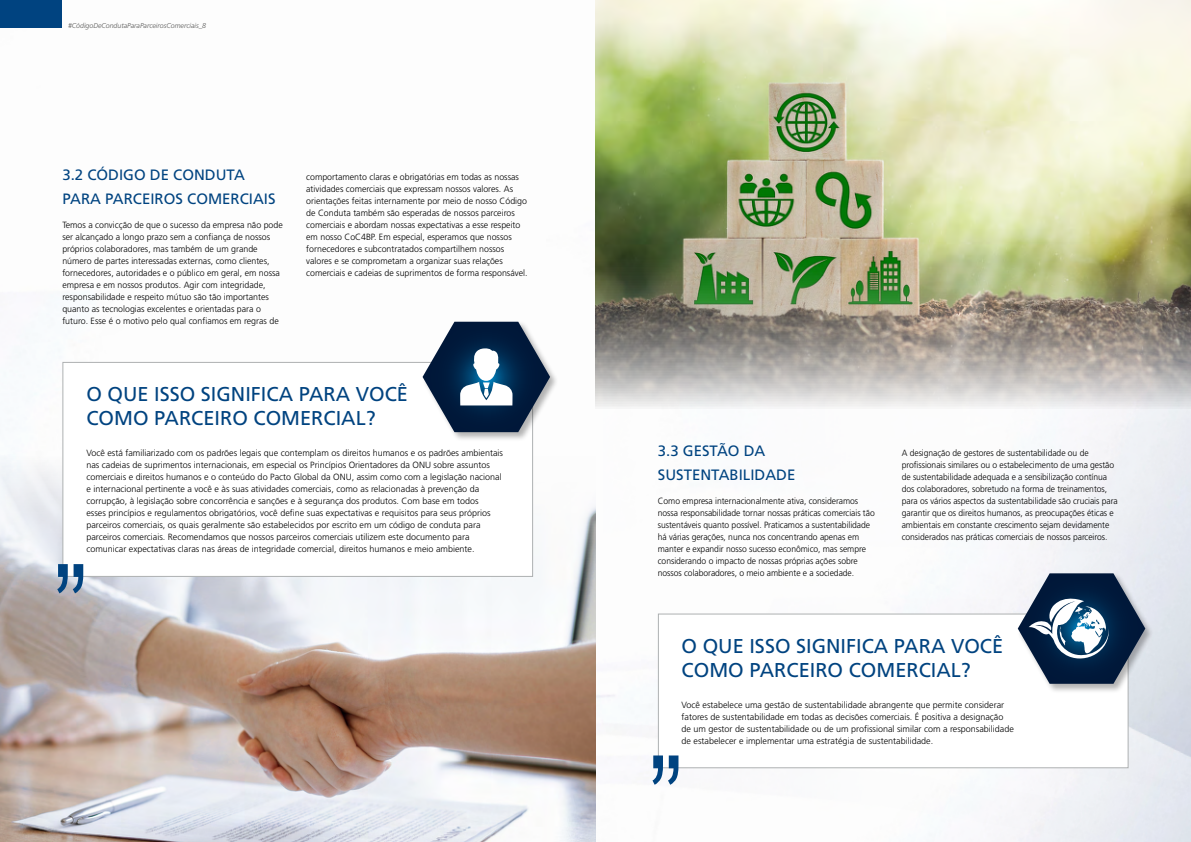
<style>
.page{position:relative;width:1191px;height:842px;background:#fff}
.page>*{position:absolute;margin:0;border:0;box-sizing:border-box;transform-origin:0 0}
._03b_Grundtext_Versalien_blau_12pt{font:20px/24px "Frutiger LT Pro";color:#004380}
.Subheadline{font:15px/24px "Frutiger LT Pro";color:#004380}
._03b_Grundtext_Versalien_blau_12pt-2{font:300 9px/12px "Frutiger LT Pro";color:#000}
._03b_Grundtext_Versalien_blau_12pt-3{font:300 9px/12px "Frutiger LT Pro";color:#000;scale:.95 1}
._03b_Grundtext_Versalien_blau_12pt-4{font:italic 300 7px "Frutiger LT Pro";color:#575756}
</style>
<div class="page">
<img style="left:19px;top:352px;width:1172px;height:490px">
<div style="left:0;top:0;width:62px;height:28px;background:#004380"></div>
<img style="left:595px;top:0;width:596px;height:408px">
<img style="left:0;top:457px;width:595px;height:385px">
<div style="left:62px;top:362px;width:471px;height:215px;background:#fff;border:1px solid #aeb1b2"></div>
<svg style="left:57px;top:564px;width:26px;height:29px"></svg>
<div style="left:421px;top:320px;width:138px;height:122px;background:#000;opacity:.3"></div>
<svg style="left:422px;top:322px;width:128px;height:110px"></svg>
<div style="left:658px;top:613px;width:470px;height:155px;background:#fff;border:1px solid #aeb1b2"></div>
<svg style="left:652px;top:755px;width:26px;height:30px"></svg>
<div style="left:1016px;top:572px;width:138px;height:121px;background:#000;opacity:.3"></div>
<svg style="left:1017px;top:573px;width:128px;height:111px"></svg>
<p class="_03b_Grundtext_Versalien_blau_12pt-4" style="left:68px;top:22px;width:140px">#CódigoDeCondutaParaParceirosComerciais_8</p>
<p class="Subheadline" style="left:62px;top:163px;width:215px">3.2 CÓDIGO DE CONDUTA<br>PARA PARCEIROS COMERCIAIS</p>
<p class="_03b_Grundtext_Versalien_blau_12pt-2" style="left:62px;top:219px;width:222px">Temos a convicção de que o sucesso da empresa não pode ser alcançado a longo prazo sem a confiança de nossos próprios colaboradores, mas também de um grande número de partes interessadas externas, como clientes, fornecedores, autoridades e o público em geral, em nossa empresa e em nossos produtos. Agir com integridade, responsabilidade e respeito mútuo são tão importantes quanto as tecnologias excelentes e orientadas para o futuro. Esse é o motivo pelo qual confiamos em regras de</p>
<p class="_03b_Grundtext_Versalien_blau_12pt-2" style="left:306px;top:171px;width:223px">comportamento claras e obrigatórias em todas as nossas atividades comerciais que expressam nossos valores. As orientações feitas internamente por meio de nosso Código de Conduta também são esperadas de nossos parceiros comerciais e abordam nossas expectativas a esse respeito em nosso CoC4BP. Em especial, esperamos que nossos fornecedores e subcontratados compartilhem nossos valores e se comprometam a organizar suas relações comerciais e cadeias de suprimentos de forma responsável.</p>
<p class="_03b_Grundtext_Versalien_blau_12pt" style="left:86px;top:383px;width:323px">O QUE ISSO SIGNIFICA PARA VOCÊ<br>COMO PARCEIRO COMERCIAL?</p>
<p class="_03b_Grundtext_Versalien_blau_12pt-2" style="left:86px;top:447px;width:418px">Você está familiarizado com os padrões legais que contemplam os direitos humanos e os padrões ambientais nas cadeias de suprimentos internacionais, em especial os Princípios Orientadores da ONU sobre assuntos comerciais e direitos humanos e o conteúdo do Pacto Global da ONU, assim como com a legislação nacional e internacional pertinente a você e às suas atividades comerciais, como as relacionadas à prevenção da corrupção, à legislação sobre concorrência e sanções e à segurança dos produtos. Com base em todos<br>esses princípios e regulamentos obrigatórios, você define suas expectativas e requisitos para seus próprios parceiros comerciais, os quais geralmente são estabelecidos por escrito em um código de conduta para parceiros comerciais. Recomendamos que nossos parceiros comerciais utilizem este documento para comunicar expectativas claras nas áreas de integridade comercial, direitos humanos e meio ambiente.</p>
<p class="Subheadline" style="left:658px;top:439px;width:139px">3.3 GESTÃO DA<br>SUSTENTABILIDADE</p>
<p class="_03b_Grundtext_Versalien_blau_12pt-3" style="left:658px;top:495px;width:230px">Como empresa internacionalmente ativa, consideramos nossa responsabilidade tornar nossas práticas comerciais tão sustentáveis quanto possível. Praticamos a sustentabilidade há várias gerações, nunca nos concentrando apenas em manter e expandir nosso sucesso econômico, mas sempre considerando o impacto de nossas próprias ações sobre nossos colaboradores, o meio ambiente e a sociedade.</p>
<p class="_03b_Grundtext_Versalien_blau_12pt-3" style="left:901px;top:447px;width:229px">A designação de gestores de sustentabilidade ou de profissionais similares ou o estabelecimento de uma gestão de sustentabilidade adequada e a sensibilização contínua dos colaboradores, sobretudo na forma de treinamentos, para os vários aspectos da sustentabilidade são cruciais para garantir que os direitos humanos, as preocupações éticas e ambientais em constante crescimento sejam devidamente considerados nas práticas comerciais de nossos parceiros.</p>
<p class="_03b_Grundtext_Versalien_blau_12pt" style="left:681px;top:634px;width:323px">O QUE ISSO SIGNIFICA PARA VOCÊ<br>COMO PARCEIRO COMERCIAL?</p>
<p class="_03b_Grundtext_Versalien_blau_12pt-2" style="left:681px;top:699px;width:334px">Você estabelece uma gestão de sustentabilidade abrangente que permite considerar fatores de sustentabilidade em todas as decisões comerciais. É positiva a designação de um gestor de sustentabilidade ou de um profissional similar com a responsabilidade de estabelecer e implementar uma estratégia de sustentabilidade.</p>
</div>
